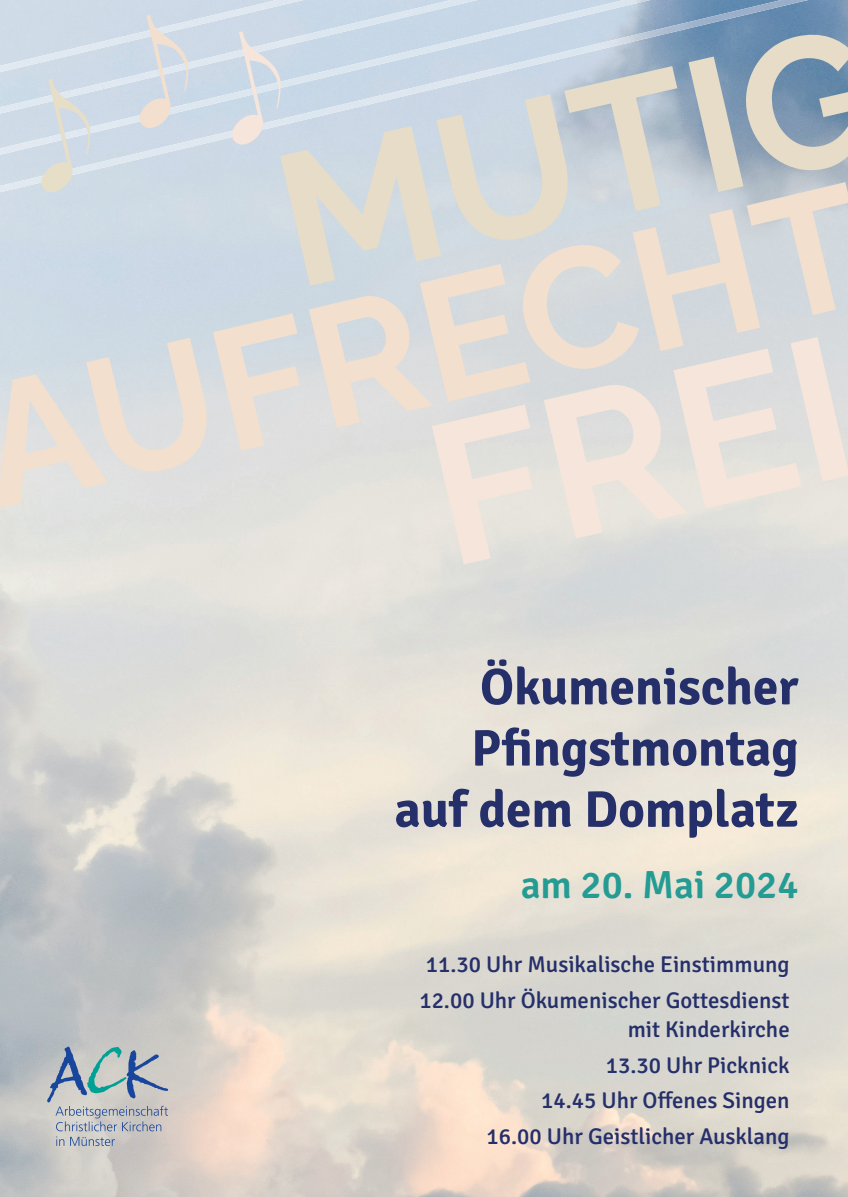
<style>
.page{position:relative;width:848px;height:1197px;background:#fff}
.page>*{position:absolute;margin:0;border:0;box-sizing:border-box;transform-origin:0 0}
.t1{font:300 51.3px/61.2px "Signika Negative";color:#252f6a;text-align:right}
.t2{font:300 39.2px "Signika Negative";color:#249b93}
.t3{font:300 22.8px/35.6px "Signika Negative";color:#252f6a}
</style>
<div class="page">
<img style="left:0;top:0;width:848px;height:1196px">
<img style="left:0;top:0;width:650px;height:155px">
<img style="left:632px;top:18px;width:71px;height:13px">
<img style="left:703px;top:0;width:105px;height:25px">
<img style="left:210px;top:119px;width:3px;height:23px">
<img style="left:105px;top:136px;width:106px;height:25px">
<img style="left:0;top:160px;width:135px;height:32px">
<svg style="left:0;top:338px;width:207px;height:170px;background:#e1deda"></svg>
<svg style="left:39px;top:79px;width:52px;height:116px;background:#d5dce0"></svg>
<svg style="left:47px;top:1046px;width:121px;height:99px;background:#aeb7be"></svg>
<svg style="left:137px;top:15px;width:53px;height:116px;background:#d7dce2"></svg>
<svg style="left:213px;top:31px;width:635px;height:533px;background:#d8d9d8"></svg>
<h1 class="t1" style="left:394px;top:653px;width:405px">Ökumenischer<br>Pfingstmontag auf dem Domplatz</h1>
<h2 class="t2" style="left:520px;top:856px;width:279px">am 20. Mai 2024</h2>
<p class="t3" style="left:419px;top:945px;width:372px">11.30 Uhr Musikalische Einstimmung<br>12.00 Uhr Ökumenischer Gottesdienst</p>
<p class="t3" style="left:486px;top:1009px;width:304px;text-align:right">mit Kinderkirche<br>13.30 Uhr Picknick<br>14.45 Uhr Offenes Singen<br>16.00 Uhr Geistlicher Ausklang</p>
</div>
